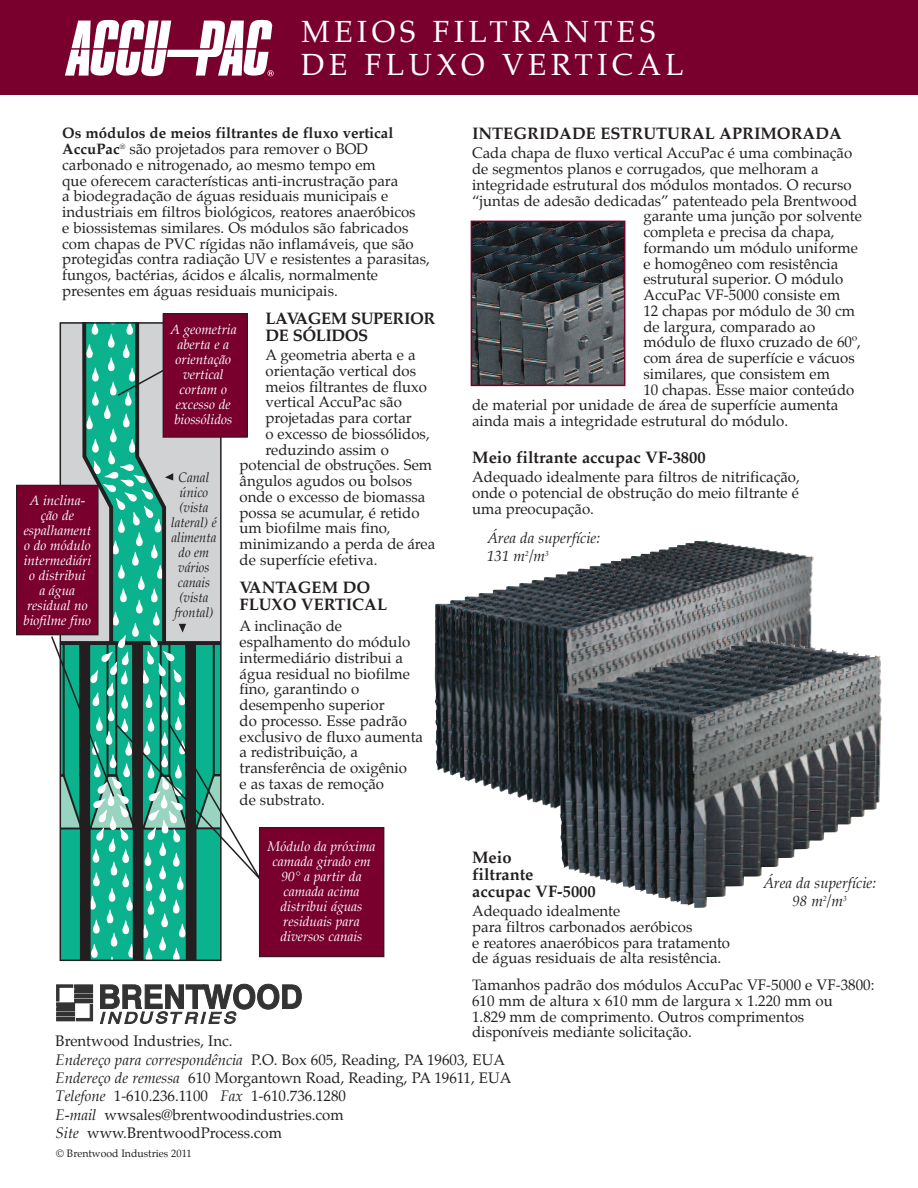
<style>
.page{position:relative;width:918px;height:1188px;background:#fff}
.page>*{position:absolute;margin:0;border:0;box-sizing:border-box;transform-origin:0 0}
.t1{font:30px/33px "Palatino";letter-spacing:.15em;color:#fff}
.t2{font:700 16.5px/17.2px "Palatino";color:#231f20}
.t3{font:700 16.5px/17.2px "Palatino";letter-spacing:-.025em;color:#231f20}
.t4{font:15px/15.8px "Palatino";color:#231f20}
.t5{font:italic 15px/18.3px "Palatino";color:#231f20}
.t6{font:italic 13.5px/15px "Palatino";color:#fff;text-align:center}
.t7{font:italic 13.5px/15px "Palatino";color:#231f20;text-align:center;scale:.95 1}
.t8{font:10.5px "Palatino";color:#231f20}
.s1{font-weight:700}
.s2{font-style:italic}
</style>
<div class="page">
<div style="left:0;top:0;width:918px;height:95px;background:#79002c"></div>
<svg style="left:65px;top:20px;width:209px;height:56px"></svg>
<svg style="left:100px;top:984px;width:201px;height:40px"></svg>
<svg style="left:56px;top:985px;width:37px;height:36px"></svg>
<div style="left:57px;top:1003px;width:18px;height:3px;border:1px solid #333"></div>
<div style="left:57px;top:1008px;width:18px;height:3px;border:1px solid #333"></div>
<div style="left:57px;top:1013px;width:18px;height:3px;border:1px solid #333"></div>
<div style="left:57px;top:1017px;width:18px;height:4px;border:1px solid #333"></div>
<img style="left:435px;top:540px;width:379px;height:269px">
<img style="left:557px;top:640px;width:325px;height:268px">
<img style="left:474px;top:224px;width:148px;height:159px">
<div style="left:471px;top:221px;width:154px;height:165px;border:2px solid #79002c"></div>
<div style="left:17px;top:485px;width:81px;height:150px;background:#79002c"></div>
<div style="left:16px;top:485px;width:82px;height:150px;border:1px solid #231f20"></div>
<div style="left:163px;top:314px;width:84px;height:123px;background:#79002c"></div>
<div style="left:259px;top:828px;width:125px;height:129px;background:#79002c"></div>
<div style="left:259px;top:827px;width:125px;height:130px;border:1px solid #231f20"></div>
<svg style="left:50px;top:323px;width:214px;height:637px"></svg>
<h1 class="t1" style="left:302px;top:17px;width:384px">MEIOS FILTRANTES<br>DE FLUXO VERTICAL</h1>
<p class="t4" style="left:62px;top:126px;width:369px"><span class="s1">Os módulos de meios filtrantes de fluxo vertical AccuPac</span><sup>®</sup> são projetados para remover o BOD carbonado e nitrogenado, ao mesmo tempo em<br>que oferecem características anti-incrustração para<br>a biodegradação de águas residuais municipais e industriais em filtros biológicos, reatores anaeróbicos<br>e biossistemas similares. Os módulos são fabricados com chapas de PVC rígidas não inflamáveis, que são protegidas contra radiação UV e resistentes a parasitas, fungos, bactérias, ácidos e álcalis, normalmente presentes em águas residuais municipais.</p>
<p class="t3" style="left:266px;top:311px;width:171px">LAVAGEM SUPERIOR<br>DE SÓLIDOS</p>
<p class="t4" style="left:266px;top:348px;width:152px">A geometria aberta e a</p>
<p class="t4" style="left:266px;top:364px;width:152px">orientação vertical dos</p>
<p class="t4" style="left:266px;top:380px;width:163px">meios filtrantes de fluxo</p>
<p class="t4" style="left:266px;top:395px;width:138px">vertical AccuPac são</p>
<p class="t4" style="left:266px;top:411px;width:148px">projetadas para cortar</p>
<p class="t4" style="left:266px;top:427px;width:166px">o excesso de biossólidos,</p>
<p class="t4" style="left:266px;top:443px;width:125px">reduzindo assim o</p>
<p class="t4" style="left:240px;top:458px;width:194px">potencial de obstruções. Sem</p>
<p class="t4" style="left:240px;top:474px;width:174px">ângulos agudos ou bolsos</p>
<p class="t4" style="left:240px;top:490px;width:187px">onde o excesso de biomassa</p>
<p class="t4" style="left:240px;top:506px;width:181px">possa se acumular, é retido</p>
<p class="t4" style="left:240px;top:521px;width:153px">um biofilme mais fino,</p>
<p class="t4" style="left:240px;top:537px;width:197px">minimizando a perda de área</p>
<p class="t4" style="left:240px;top:553px;width:139px">de superfície efetiva.</p>
<p class="t2" style="left:240px;top:580px;width:149px">VANTAGEM DO<br>FLUXO VERTICAL</p>
<p class="t4" style="left:240px;top:619px;width:185px">A inclinação de espalhamento do módulo intermediário distribui a água residual no biofilme fino, garantindo o desempenho superior<br>do processo. Esse padrão exclusivo de fluxo aumenta a redistribuição, a transferência de oxigênio<br>e as taxas de remoção<br>de substrato.</p>
<p class="t6" style="left:170px;top:323px;width:68px">A geometria aberta e a orientação vertical cortam o excesso de biossólidos</p>
<p class="t7" style="left:171px;top:470px;width:49px">Canal único (vista lateral) é alimenta do em vários canais (vista frontal)</p>
<p class="t6" style="left:24px;top:494px;width:69px">A inclina&shy;ção de espalhament o do módulo intermediári o distribui<br>a água residual no biofilme fino</p>
<p class="t6" style="left:268px;top:840px;width:109px">Módulo da próxima camada girado em<br>90° a partir da camada acima distribui águas residuais para diversos canais</p>
<p class="t2" style="left:472px;top:126px;width:371px">INTEGRIDADE ESTRUTURAL APRIMORADA</p>
<p class="t4" style="left:472px;top:146px;width:382px">Cada chapa de fluxo vertical AccuPac é uma combinação</p>
<p class="t4" style="left:472px;top:162px;width:348px">de segmentos planos e corrugados, que melhoram a</p>
<p class="t4" style="left:472px;top:178px;width:381px">integridade estrutural dos módulos montados. O recurso</p>
<p class="t4" style="left:472px;top:194px;width:387px">“juntas de adesão dedicadas” patenteado pela Brentwood</p>
<p class="t4" style="left:643px;top:209px;width:220px">garante uma junção por solvente</p>
<p class="t4" style="left:643px;top:225px;width:193px">completa e precisa da chapa,</p>
<p class="t4" style="left:643px;top:241px;width:216px">formando um módulo uniforme</p>
<p class="t4" style="left:643px;top:257px;width:196px">e homogêneo com resistência</p>
<p class="t4" style="left:643px;top:272px;width:201px">estrutural superior. O módulo</p>
<p class="t4" style="left:643px;top:288px;width:198px">AccuPac VF-5000 consiste em</p>
<p class="t4" style="left:643px;top:304px;width:213px">12 chapas por módulo de 30 cm</p>
<p class="t4" style="left:643px;top:320px;width:173px">de largura, comparado ao</p>
<p class="t4" style="left:643px;top:335px;width:219px">módulo de fluxo cruzado de 60º,</p>
<p class="t4" style="left:643px;top:351px;width:213px">com área de superfície e vácuos</p>
<p class="t4" style="left:643px;top:367px;width:188px">similares, que consistem em</p>
<p class="t4" style="left:643px;top:383px;width:212px">10 chapas. Esse maior conteúdo</p>
<p class="t4" style="left:472px;top:398px;width:368px">de material por unidade de área de superfície aumenta</p>
<p class="t4" style="left:472px;top:414px;width:318px">ainda mais a integridade estrutural do módulo.</p>
<p class="t2" style="left:472px;top:450px;width:235px">Meio filtrante accupac VF-3800</p>
<p class="t4" style="left:472px;top:470px;width:329px;text-align:justify">Adequado idealmente para filtros de nitrificação, onde o potencial de obstrução do meio filtrante é uma preocupação.</p>
<p class="t5" style="left:487px;top:530px;width:115px">Área da superfície:<br>131 m<sup>2</sup>/m<sup>3</sup></p>
<p class="t2" style="left:472px;top:849px;width:125px">Meio<br>filtrante accupac VF-5000</p>
<p class="t4" style="left:472px;top:904px;width:260px">Adequado idealmente<br>para filtros carbonados aeróbicos<br>e reatores anaeróbicos para tratamento de águas residuais de alta resistência.</p>
<p class="t5" style="left:763px;top:874px;width:115px;text-align:center">Área da superfície:<br>98 m<sup>2</sup>/m<sup>3</sup></p>
<p class="t4" style="left:472px;top:978px;width:404px">Tamanhos padrão dos módulos AccuPac VF-5000 e VF-3800:<br>610 mm de altura x 610 mm de largura x 1.220 mm ou<br>1.829 mm de comprimento. Outros comprimentos disponíveis mediante solicitação.</p>
<p class="t4" style="left:56px;top:1033px;width:457px;line-height:18.3px">Brentwood Industries, Inc.<br><span class="s2">Endereço para correspondência</span> P.O. Box 605, Reading, PA 19603, EUA <span class="s2">Endereço de remessa</span> 610 Morgantown Road, Reading, PA 19611, EUA <span class="s2">Telefone</span> 1-610.236.1100 <span class="s2">Fax</span> 1-610.736.1280<br><span class="s2">E-mail</span> wwsales@brentwoodindustries.com<br><span class="s2">Site</span> www.BrentwoodProcess.com</p>
<p class="t8" style="left:56px;top:1148px;width:137px">© Brentwood Industries 2011</p>
</div>
